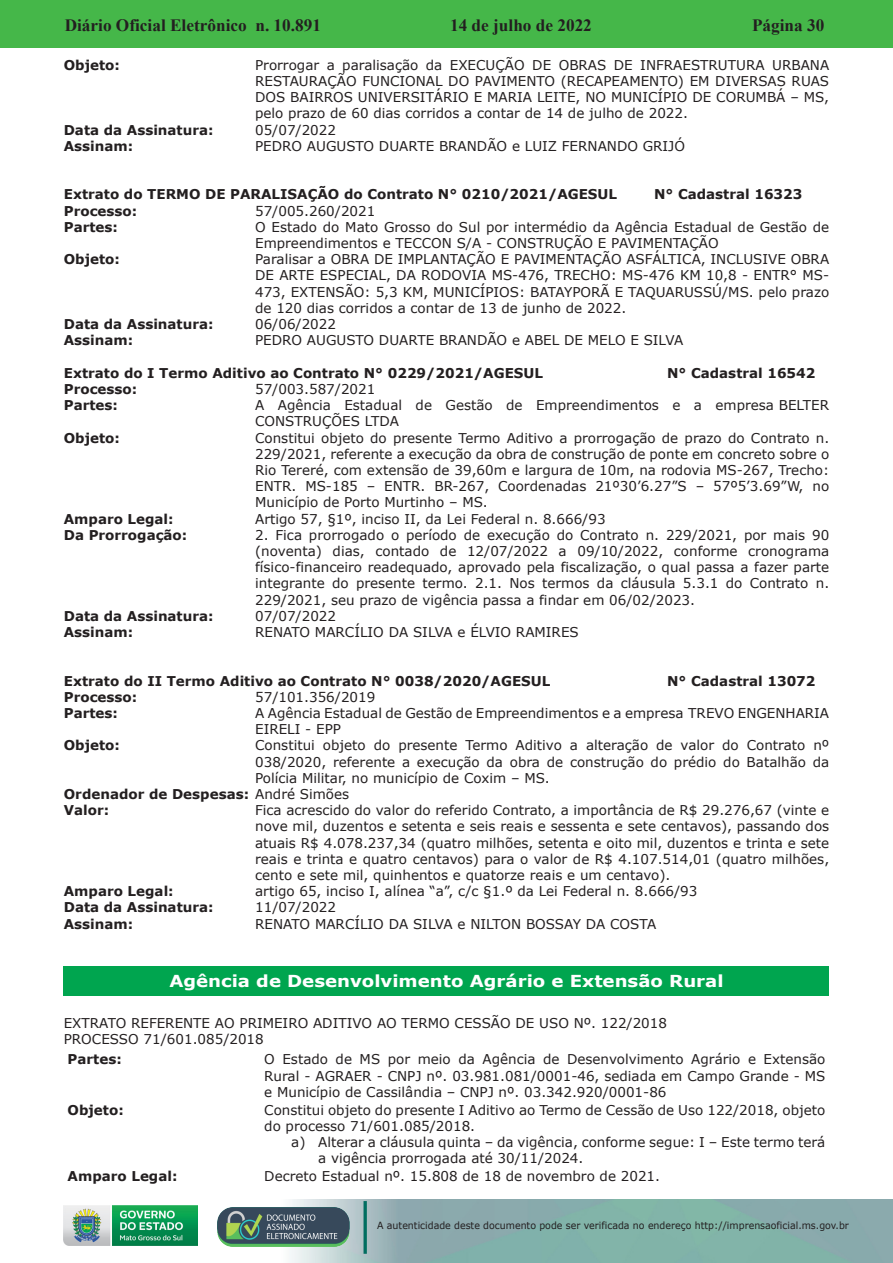
<style>
.page{position:relative;width:893px;height:1263px;background:#fff}
.page>*{position:absolute;margin:0;border:0;box-sizing:border-box;transform-origin:0 0}
.t1{font:700 17.25px "Times New Roman";color:#231f20}
.t2{font:700 16.5px "Verdana";color:#fff;scale:1.1 1}
.t3{font:13.5px/16.2px "Verdana";color:#231f20;text-align:justify}
.t4{font:700 13.5px "Verdana";color:#231f20}
.t5{font:9.9px "Verdana";color:#231f20;scale:.95 1}
.s1{font-weight:400}
</style>
<div class="page">
<div style="left:0;top:0;width:893px;height:48px;background:#45b749"></div>
<img style="left:63px;top:1199px;width:830px;height:64px">
<img style="left:364px;top:1202px;width:2px;height:51px">
<img style="left:218px;top:1207px;width:132px;height:39px">
<img style="left:64px;top:1205px;width:134px;height:41px">
<div style="left:64px;top:966px;width:765px;height:29px;background:#00a54f"></div>
<p class="t1" style="left:65px;top:13px;width:258px">Diário Oficial Eletrônico n. 10.891</p>
<p class="t1" style="left:450px;top:13px;width:143px">14 de julho de 2022</p>
<p class="t1" style="left:752px;top:13px;width:74px">Página 30</p>
<p class="t4" style="left:64px;top:55px;width:58px">Objeto:</p>
<p class="t3" style="left:255px;top:57px;width:576px">Prorrogar a paralisação da EXECUÇÃO DE OBRAS DE INFRAESTRUTURA URBANA RESTAURAÇÃO FUNCIONAL DO PAVIMENTO (RECAPEAMENTO) EM DIVERSAS RUAS DOS BAIRROS UNIVERSITÁRIO E MARIA LEITE, NO MUNICÍPIO DE CORUMBÁ – MS, pelo prazo de 60 dias corridos a contar de 14 de julho de 2022.</p>
<p class="t4" style="left:64px;top:120px;width:151px">Data da Assinatura:</p>
<p class="t3" style="left:255px;top:122px;width:82px">05/07/2022</p>
<p class="t4" style="left:64px;top:136px;width:71px">Assinam:</p>
<p class="t3" style="left:255px;top:138px;width:431px">PEDRO AUGUSTO DUARTE BRANDÃO e LUIZ FERNANDO GRIJÓ</p>
<p class="t4" style="left:64px;top:185px;width:555px">Extrato do TERMO DE PARALISAÇÃO do Contrato N° 0210/2021/AGESUL</p>
<p class="t4" style="left:654px;top:185px;width:150px">N° Cadastral 16323</p>
<p class="t4" style="left:64px;top:201px;width:75px">Processo:</p>
<p class="t3" style="left:255px;top:203px;width:122px">57/005.260/2021</p>
<p class="t4" style="left:64px;top:217px;width:56px">Partes:</p>
<p class="t3" style="left:255px;top:219px;width:576px">O Estado do Mato Grosso do Sul por intermédio da Agência Estadual de Gestão de<br>Empreendimentos e TECCON S/A - CONSTRUÇÃO E PAVIMENTAÇÃO</p>
<p class="t4" style="left:64px;top:250px;width:58px">Objeto:</p>
<p class="t3" style="left:255px;top:251px;width:576px">Paralisar a OBRA DE IMPLANTAÇÃO E PAVIMENTAÇÃO ASFÁLTICA, INCLUSIVE OBRA DE ARTE ESPECIAL, DA RODOVIA MS-476, TRECHO: MS-476 KM 10,8 - ENTR° MS-473, EXTENSÃO: 5,3 KM, MUNICÍPIOS: BATAYPORÃ E TAQUARUSSÚ/MS. pelo prazo de 120 dias corridos a contar de 13 de junho de 2022.</p>
<p class="t4" style="left:64px;top:315px;width:151px">Data da Assinatura:</p>
<p class="t3" style="left:255px;top:316px;width:82px">06/06/2022</p>
<p class="t4" style="left:64px;top:331px;width:71px">Assinam:</p>
<p class="t3" style="left:255px;top:332px;width:430px">PEDRO AUGUSTO DUARTE BRANDÃO e ABEL DE MELO E SILVA</p>
<p class="t4" style="left:64px;top:363px;width:481px">Extrato do I Termo Aditivo ao Contrato N° 0229/2021/AGESUL</p>
<p class="t4" style="left:667px;top:363px;width:150px">N° Cadastral 16542</p>
<p class="t4" style="left:64px;top:379px;width:75px">Processo:</p>
<p class="t3" style="left:255px;top:381px;width:122px">57/003.587/2021</p>
<p class="t4" style="left:64px;top:396px;width:56px">Partes:</p>
<p class="t3" style="left:255px;top:397px;width:576px">A Agência Estadual de Gestão de Empreendimentos e a empresa BELTER<br>CONSTRUÇÕES LTDA</p>
<p class="t4" style="left:64px;top:428px;width:58px">Objeto:</p>
<p class="t3" style="left:255px;top:429px;width:576px">Constitui objeto do presente Termo Aditivo a prorrogação de prazo do Contrato n.<br>229/2021, referente a execução da obra de construção de ponte em concreto sobre o Rio Tereré, com extensão de 39,60m e largura de 10m, na rodovia MS-267, Trecho:<br>ENTR. MS-185 – ENTR. BR-267, Coordenadas 21º30’6.27”S – 57º5’3.69”W, no Município de Porto Murtinho – MS.</p>
<p class="t4" style="left:64px;top:509px;width:111px">Amparo Legal:</p>
<p class="t3" style="left:255px;top:510px;width:352px">Artigo 57, §1º, inciso II, da Lei Federal n. 8.666/93</p>
<p class="t4" style="left:64px;top:525px;width:125px">Da Prorrogação:</p>
<p class="t3" style="left:255px;top:527px;width:576px">2. Fica prorrogado o período de execução do Contrato n. 229/2021, por mais 90 (noventa) dias, contado de 12/07/2022 a 09/10/2022, conforme cronograma físico-financeiro readequado, aprovado pela fiscalização, o qual passa a fazer parte integrante do presente termo. 2.1. Nos termos da cláusula 5.3.1 do Contrato n.<br>229/2021, seu prazo de vigência passa a findar em 06/02/2023.</p>
<p class="t4" style="left:64px;top:606px;width:151px">Data da Assinatura:</p>
<p class="t3" style="left:255px;top:608px;width:82px">07/07/2022</p>
<p class="t4" style="left:64px;top:622px;width:71px">Assinam:</p>
<p class="t3" style="left:255px;top:624px;width:325px">RENATO MARCÍLIO DA SILVA e ÉLVIO RAMIRES</p>
<p class="t4" style="left:64px;top:671px;width:488px">Extrato do II Termo Aditivo ao Contrato N° 0038/2020/AGESUL</p>
<p class="t4" style="left:667px;top:671px;width:150px">N° Cadastral 13072</p>
<p class="t4" style="left:64px;top:687px;width:75px">Processo:</p>
<p class="t3" style="left:255px;top:689px;width:122px">57/101.356/2019</p>
<p class="t4" style="left:64px;top:703px;width:56px">Partes:</p>
<p class="t3" style="left:255px;top:705px;width:576px">A Agência Estadual de Gestão de Empreendimentos e a empresa TREVO ENGENHARIA<br>EIRELI - EPP</p>
<p class="t4" style="left:64px;top:736px;width:58px">Objeto:</p>
<p class="t3" style="left:255px;top:737px;width:576px">Constitui objeto do presente Termo Aditivo a alteração de valor do Contrato nº</p>
<p class="t3" style="left:255px;top:753px;width:576px">038/2020, referente a execução da obra de construção do prédio do Batalhão da</p>
<p class="t3" style="left:255px;top:770px;width:296px">Polícia Militar, no município de Coxim – MS.</p>
<p class="t4" style="left:64px;top:784px;width:287px">Ordenador de Despesas: <span class="s1">André Simões</span></p>
<p class="t4" style="left:64px;top:801px;width:47px">Valor:</p>
<p class="t3" style="left:255px;top:802px;width:576px">Fica acrescido do valor do referido Contrato, a importância de R$ 29.276,67 (vinte e nove mil, duzentos e setenta e seis reais e sessenta e sete centavos), passando dos atuais R$ 4.078.237,34 (quatro milhões, setenta e oito mil, duzentos e trinta e sete reais e trinta e quatro centavos) para o valor de R$ 4.107.514,01 (quatro milhões, cento e sete mil, quinhentos e quatorze reais e um centavo).</p>
<p class="t4" style="left:64px;top:882px;width:111px">Amparo Legal:</p>
<p class="t3" style="left:255px;top:883px;width:444px">artigo 65, inciso I, alínea “a”, c/c §1.º da Lei Federal n. 8.666/93</p>
<p class="t4" style="left:64px;top:898px;width:151px">Data da Assinatura:</p>
<p class="t3" style="left:255px;top:899px;width:82px">11/07/2022</p>
<p class="t4" style="left:64px;top:914px;width:71px">Assinam:</p>
<p class="t3" style="left:255px;top:915px;width:403px">RENATO MARCÍLIO DA SILVA e NILTON BOSSAY DA COSTA</p>
<p class="t2" style="left:169px;top:969px;width:505px">Agência de Desenvolvimento Agrário e Extensão Rural</p>
<p class="t3" style="left:64px;top:1015px;width:605px">EXTRATO REFERENTE AO PRIMEIRO ADITIVO AO TERMO CESSÃO DE USO Nº. 122/2018<br>PROCESSO 71/601.085/2018</p>
<p class="t4" style="left:68px;top:1050px;width:56px">Partes:</p>
<p class="t3" style="left:264px;top:1051px;width:563px">O Estado de MS por meio da Agência de Desenvolvimento Agrário e Extensão Rural - AGRAER - CNPJ nº. 03.981.081/0001-46, sediada em Campo Grande - MS e Município de Cassilândia – CNPJ nº. 03.342.920/0001-86</p>
<p class="t4" style="left:68px;top:1100px;width:58px">Objeto:</p>
<p class="t3" style="left:264px;top:1101px;width:563px">Constitui objeto do presente I Aditivo ao Termo de Cessão de Uso 122/2018, objeto do processo 71/601.085/2018.</p>
<p class="t3" style="left:318px;top:1134px;width:509px;text-indent:-27px">a) Alterar a cláusula quinta – da vigência, conforme segue: I – Este termo terá a vigência prorrogada até 30/11/2024.</p>
<p class="t4" style="left:68px;top:1167px;width:111px">Amparo Legal:</p>
<p class="t3" style="left:264px;top:1168px;width:397px">Decreto Estadual nº. 15.808 de 18 de novembro de 2021.</p>
<p class="t5" style="left:377px;top:1219px;width:498px">A autenticidade deste documento pode ser verificada no endereço http://imprensaoficial.ms.gov.br</p>
</div>
